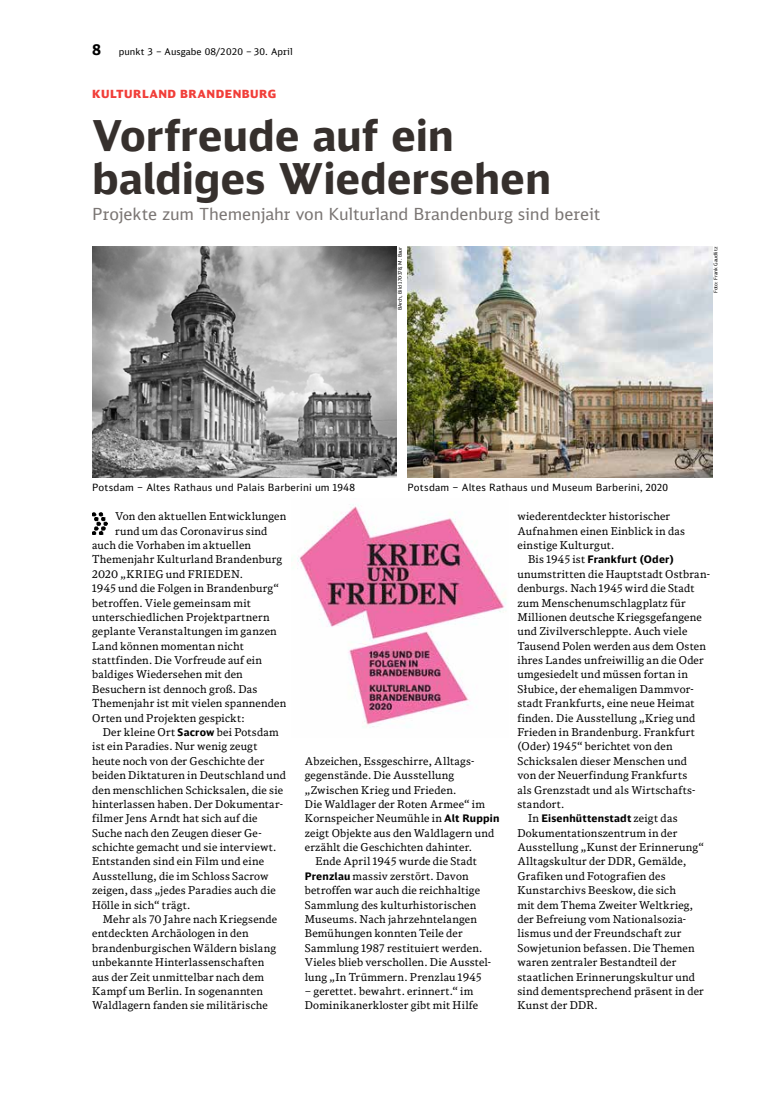
<style>
.page{position:relative;width:762px;height:1117px;background:#fff}
.page>*{position:absolute;margin:0;border:0;box-sizing:border-box;transform-origin:0 0}
.t1{font:700 42.5px/42.5px "DB Sans Alternate";letter-spacing:-.005em;color:#36302d}
.t2{font:16.62px "DB Sans";letter-spacing:-.005em;color:#7b7674}
.t3{font:900 11.25px "DB Sans";letter-spacing:.04em;color:#f13e39}
.t4{font:10.75px/14.4px "DB News";letter-spacing:.02em;color:#000}
.t5{font:700 10.38px "DB Sans Alternate";letter-spacing:.02em;color:#000}
.t6{font:10px "DB Sans Alternate";letter-spacing:.02em;color:#000}
.t7{font:9.38px "DB Sans";letter-spacing:.01em;color:#000}
.t8{font:5px "DB Sans Alternate";letter-spacing:-.01em;color:#000}
.s1{font-weight:700;font-size:15px}
.s2{font-family:"DB Sans Alternate";font-weight:700;font-size:10.38px}
.s3{font-family:"DB News";font-weight:400;font-size:10.75px}
</style>
<div class="page">
<img style="left:92px;top:512px;width:16px;height:22px">
<img style="left:92px;top:247px;width:305px;height:230px">
<img style="left:407px;top:247px;width:305px;height:230px">
<img style="left:297px;top:504px;width:209px;height:224px">
<p class="t7" style="left:92px;top:46px;width:202px"><span class="s1">8</span> punkt 3 – Ausgabe 08/2020 – 30. April</p>
<p class="t3" style="left:92px;top:86px;width:186px">KULTURLAND BRANDENBURG</p>
<p class="t1" style="left:92px;top:113px;width:460px">Vorfreude auf ein baldiges Wiedersehen</p>
<p class="t2" style="left:92px;top:204px;width:510px">Projekte zum Themenjahr von Kulturland Brandenburg sind bereit</p>
<p class="t8" style="left:397px;top:310px;width:65px;rotate:-90deg">BArch, Bild 170-378, M. Baur</p>
<p class="t8" style="left:712px;top:293px;width:48px;rotate:-90deg">Foto: Frank Gaudlitz</p>
<p class="t6" style="left:92px;top:481px;width:264px">Potsdam – Altes Rathaus und Palais Barberini um 1948</p>
<p class="t6" style="left:407px;top:481px;width:262px">Potsdam – Altes Rathaus und Museum Barberini, 2020</p>
<p class="t4" style="left:115px;top:509px;width:173px">Von den aktuellen Entwicklungen</p>
<p class="t4" style="left:115px;top:523px;width:154px">rund um das Coronavirus sind</p>
<p class="t4" style="left:92px;top:537px;width:161px">auch die Vorhaben im aktuellen</p>
<p class="t4" style="left:92px;top:552px;width:192px">Themenjahr Kulturland Brandenburg</p>
<p class="t4" style="left:92px;top:566px;width:152px">2020 „KRIEG und FRIEDEN.</p>
<p class="t4" style="left:92px;top:581px;width:188px">1945 und die Folgen in Brandenburg“</p>
<p class="t4" style="left:92px;top:595px;width:160px">betroffen. Viele gemeinsam mit</p>
<p class="t4" style="left:92px;top:609px;width:179px">unterschiedlichen Projektpartnern</p>
<p class="t4" style="left:92px;top:624px;width:186px">geplante Veranstaltungen im ganzen</p>
<p class="t4" style="left:92px;top:638px;width:153px">Land können momentan nicht</p>
<p class="t4" style="left:92px;top:652px;width:171px">stattfinden. Die Vorfreude auf ein</p>
<p class="t4" style="left:92px;top:667px;width:152px">baldiges Wiedersehen mit den</p>
<p class="t4" style="left:92px;top:681px;width:167px">Besuchern ist dennoch groß. Das</p>
<p class="t4" style="left:92px;top:695px;width:196px">Themenjahr ist mit vielen spannenden</p>
<p class="t4" style="left:92px;top:710px;width:154px">Orten und Projekten gespickt:</p>
<p class="t4" style="left:103px;top:724px;width:178px">Der kleine Ort <span class="s2">Sacrow</span> bei Potsdam</p>
<p class="t4" style="left:92px;top:739px;width:167px">ist ein Paradies. Nur wenig zeugt</p>
<p class="t4" style="left:92px;top:753px;width:174px">heute noch von der Geschichte der</p>
<p class="t4" style="left:92px;top:767px;width:196px">beiden Diktaturen in Deutschland und</p>
<p class="t4" style="left:92px;top:782px;width:192px">den menschlichen Schicksalen, die sie</p>
<p class="t4" style="left:92px;top:796px;width:192px">hinterlassen haben. Der Dokumentar-</p>
<p class="t4" style="left:92px;top:811px;width:167px">filmer Jens Arndt hat sich auf die</p>
<p class="t4" style="left:92px;top:825px;width:171px">Suche nach den Zeugen dieser Ge-</p>
<p class="t4" style="left:92px;top:839px;width:186px">schichte gemacht und sie interviewt.</p>
<p class="t4" style="left:92px;top:854px;width:173px">Entstanden sind ein Film und eine</p>
<p class="t4" style="left:92px;top:868px;width:178px">Ausstellung, die im Schloss Sacrow</p>
<p class="t4" style="left:92px;top:882px;width:185px">zeigen, dass „jedes Paradies auch die</p>
<p class="t4" style="left:92px;top:897px;width:100px">Hölle in sich“ trägt.</p>
<p class="t4" style="left:103px;top:911px;width:176px">Mehr als 70 Jahre nach Kriegsende</p>
<p class="t4" style="left:92px;top:926px;width:158px">entdeckten Archäologen in den</p>
<p class="t4" style="left:92px;top:940px;width:185px">brandenburgischen Wäldern bislang</p>
<p class="t4" style="left:92px;top:954px;width:174px">unbekannte Hinterlassenschaften</p>
<p class="t4" style="left:92px;top:969px;width:173px">aus der Zeit unmittelbar nach dem</p>
<p class="t4" style="left:92px;top:983px;width:172px">Kampf um Berlin. In sogenannten</p>
<p class="t4" style="left:92px;top:997px;width:177px">Waldlagern fanden sie militärische</p>
<p class="t4" style="left:305px;top:753px;width:171px">Abzeichen, Essgeschirre, Alltags-</p>
<p class="t4" style="left:305px;top:767px;width:151px">gegenstände. Die Ausstellung</p>
<p class="t4" style="left:305px;top:782px;width:153px">„Zwischen Krieg und Frieden.</p>
<p class="t4" style="left:305px;top:796px;width:182px">Die Waldlager der Roten Armee“ im</p>
<p class="t4" style="left:305px;top:810px;width:196px">Kornspeicher Neumühle in <span class="s2">Alt Ruppin</span></p>
<p class="t4" style="left:305px;top:825px;width:191px">zeigt Objekte aus den Waldlagern und</p>
<p class="t4" style="left:305px;top:839px;width:169px">erzählt die Geschichten dahinter.</p>
<p class="t4" style="left:315px;top:854px;width:163px">Ende April 1945 wurde die Stadt</p>
<p class="t4" style="left:305px;top:868px;width:166px"><span class="s2">Prenzlau</span> massiv zerstört. Davon</p>
<p class="t4" style="left:305px;top:882px;width:177px">betroffen war auch die reichhaltige</p>
<p class="t4" style="left:305px;top:897px;width:173px">Sammlung des kulturhistorischen</p>
<p class="t4" style="left:305px;top:911px;width:174px">Museums. Nach jahrzehntelangen</p>
<p class="t4" style="left:305px;top:926px;width:159px">Bemühungen konnten Teile der</p>
<p class="t4" style="left:305px;top:940px;width:179px">Sammlung 1987 restituiert werden.</p>
<p class="t4" style="left:305px;top:954px;width:188px">Vieles blieb verschollen. Die Ausstel-</p>
<p class="t4" style="left:305px;top:969px;width:178px">lung „In Trümmern. Prenzlau 1945</p>
<p class="t4" style="left:305px;top:983px;width:175px">– gerettet. bewahrt. erinnert.“ im<br>Dominikanerkloster gibt mit Hilfe</p>
<p class="t4" style="left:517px;top:509px;width:169px">wiederentdeckter historischer<br>Aufnahmen einen Einblick in das einstige Kulturgut.</p>
<p class="t5" style="left:528px;top:553px;width:147px"><span class="s3">Bis 1945 ist</span> Frankfurt (Oder)</p>
<p class="t4" style="left:517px;top:566px;width:194px">unumstritten die Hauptstadt Ostbran&shy;denburgs. Nach 1945 wird die Stadt zum Menschenumschlagplatz für Millionen deutsche Kriegsgefangene und Zivilverschleppte. Auch viele Tausend Polen werden aus dem Osten ihres Landes unfreiwillig an die Oder umgesiedelt und müssen fortan in Słubice, der ehemaligen Dammvor&shy;stadt Frankfurts, eine neue Heimat finden. Die Ausstellung „Krieg und Frieden in Brandenburg. Frankfurt (Oder) 1945“ berichtet von den Schicksalen dieser Menschen und<br>von der Neuerfindung Frankfurts<br>als Grenzstadt und als Wirtschafts&shy;standort.</p>
<p class="t5" style="left:528px;top:811px;width:151px"><span class="s3">In</span> Eisenhüttenstadt <span class="s3">zeigt das</span></p>
<p class="t4" style="left:517px;top:825px;width:188px">Dokumentationszentrum in der<br>Ausstellung „Kunst der Erinnerung“<br>Alltagskultur der DDR, Gemälde,<br>Grafiken und Fotografien des<br>Kunstarchivs Beeskow, die sich<br>mit dem Thema Zweiter Weltkrieg, der Befreiung vom Nationalsozia&shy;lismus und der Freundschaft zur<br>Sowjetunion befassen. Die Themen waren zentraler Bestandteil der staatlichen Erinnerungskultur und sind dementsprechend präsent in der<br>Kunst der DDR.</p>
</div>
